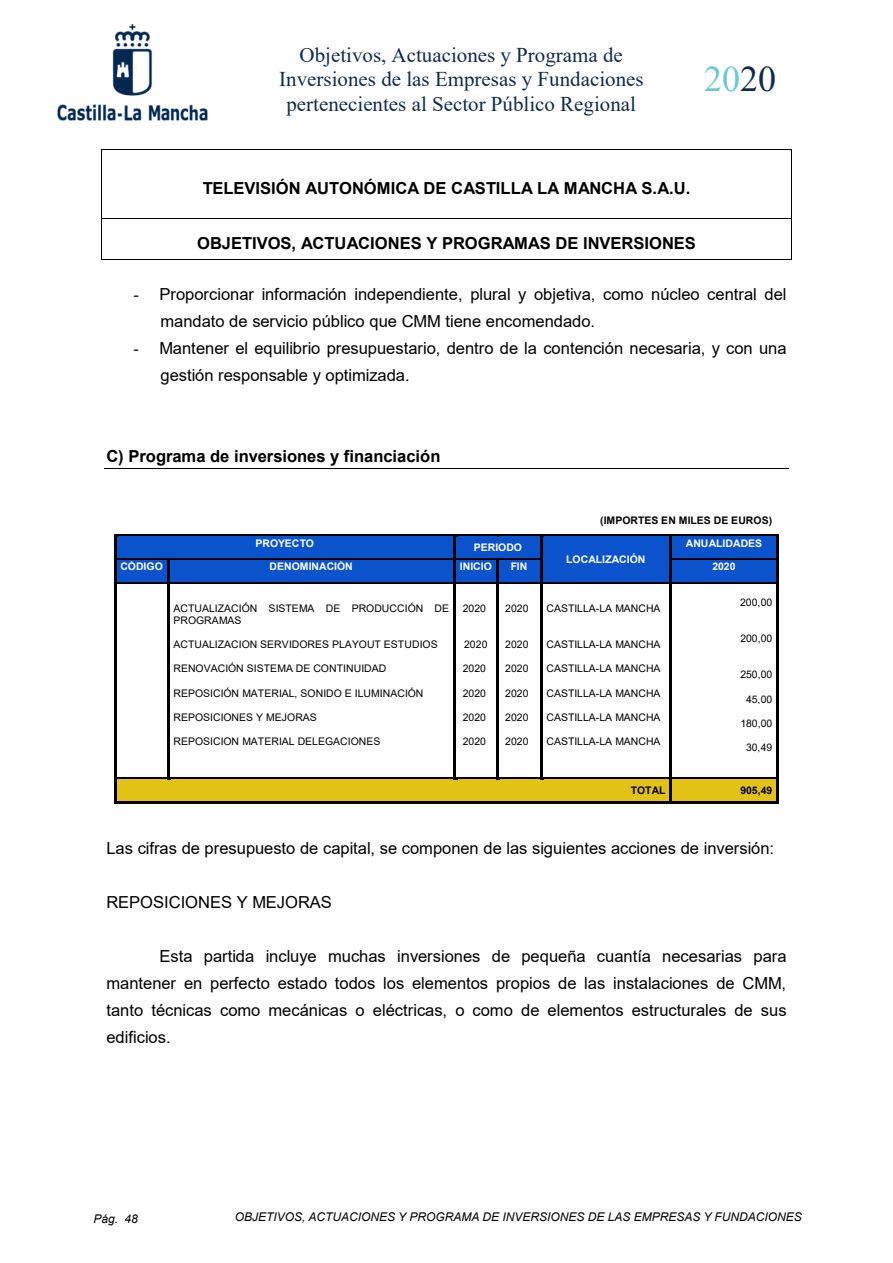
<style>
.page{position:relative;width:893px;height:1263px;background:#fff}
.page>*{position:absolute;margin:0;border:0;box-sizing:border-box;transform-origin:0 0}
.t1{font:36px "Times New Roman";color:#6ac9cc}
.t2{font:21px/24.2px "Times New Roman";color:#102b4e;text-align:center}
.t3{font:16.5px/27px "Arial";color:#000}
.t4{font:700 16.5px "Arial";color:#000}
.t5{font:italic 12px "Arial";color:#000}
.t6{font:10.5px/12px "Arial";color:#000}
.t7{font:700 10.5px "Arial";color:#fff}
.t8{font:700 10.5px "Arial";color:#000}
.s1{color:#102b4e}
.s2{font-family:"Times New Roman"}
</style>
<div class="page">
<hr style="left:102px;top:149px;width:689px;height:1px;background:#000">
<hr style="left:101px;top:150px;width:1px;height:69px;background:#000">
<hr style="left:791px;top:150px;width:1px;height:69px;background:#000">
<hr style="left:102px;top:219px;width:689px;height:1px;background:#000">
<hr style="left:101px;top:219px;width:1px;height:40px;background:#000">
<hr style="left:102px;top:259px;width:689px;height:1px;background:#000">
<hr style="left:791px;top:219px;width:1px;height:40px;background:#000">
<hr style="left:104px;top:468px;width:685px;height:1px;background:#000">
<div style="left:116px;top:537px;width:337px;height:21px;background:#0b52cd"></div>
<div style="left:454px;top:537px;width:86px;height:21px;background:#0b52cd"></div>
<div style="left:542px;top:537px;width:128px;height:45px;background:#0b52cd"></div>
<div style="left:671px;top:537px;width:105px;height:21px;background:#0b52cd"></div>
<hr style="left:118px;top:535px;width:336px;height:2px;background:#000">
<hr style="left:118px;top:537px;width:336px;height:1px;background:#0b52cd">
<hr style="left:458px;top:535px;width:39px;height:2px;background:#000">
<hr style="left:499px;top:535px;width:41px;height:2px;background:#000">
<hr style="left:544px;top:535px;width:126px;height:2px;background:#000">
<hr style="left:672px;top:535px;width:105px;height:2px;background:#000">
<hr style="left:672px;top:537px;width:105px;height:1px;background:#0b52cd">
<hr style="left:114px;top:537px;width:2px;height:21px;background:#000">
<hr style="left:454px;top:537px;width:2px;height:21px;background:#000">
<hr style="left:540px;top:537px;width:2px;height:21px;background:#000">
<hr style="left:670px;top:537px;width:2px;height:21px;background:#000">
<hr style="left:777px;top:537px;width:2px;height:21px;background:#000">
<div style="left:116px;top:560px;width:51px;height:22px;background:#0b52cd"></div>
<div style="left:168px;top:560px;width:286px;height:22px;background:#0b52cd"></div>
<div style="left:456px;top:560px;width:41px;height:22px;background:#0b52cd"></div>
<div style="left:498px;top:560px;width:43px;height:22px;background:#0b52cd"></div>
<div style="left:671px;top:560px;width:105px;height:22px;background:#0b52cd"></div>
<hr style="left:116px;top:558px;width:51px;height:2px;background:#000">
<hr style="left:169px;top:558px;width:285px;height:2px;background:#000">
<hr style="left:456px;top:558px;width:40px;height:2px;background:#000">
<hr style="left:498px;top:558px;width:42px;height:2px;background:#000">
<hr style="left:672px;top:558px;width:105px;height:2px;background:#000">
<hr style="left:672px;top:560px;width:105px;height:1px;background:#0b52cd">
<hr style="left:114px;top:561px;width:2px;height:21px;background:#000">
<hr style="left:167px;top:561px;width:2px;height:21px;background:#000">
<hr style="left:454px;top:561px;width:2px;height:21px;background:#000">
<hr style="left:496px;top:561px;width:2px;height:21px;background:#000">
<hr style="left:540px;top:561px;width:2px;height:21px;background:#000">
<hr style="left:670px;top:561px;width:2px;height:21px;background:#000">
<hr style="left:777px;top:561px;width:2px;height:21px;background:#000">
<hr style="left:116px;top:582px;width:51px;height:2px;background:#000">
<hr style="left:169px;top:582px;width:285px;height:2px;background:#000">
<hr style="left:456px;top:582px;width:40px;height:2px;background:#000">
<hr style="left:498px;top:582px;width:42px;height:2px;background:#000">
<hr style="left:542px;top:582px;width:128px;height:2px;background:#000">
<hr style="left:672px;top:582px;width:105px;height:2px;background:#000">
<hr style="left:114px;top:584px;width:2px;height:193px;background:#000">
<hr style="left:167px;top:584px;width:2px;height:193px;background:#000">
<hr style="left:454px;top:584px;width:2px;height:193px;background:#000">
<hr style="left:496px;top:584px;width:2px;height:193px;background:#000">
<hr style="left:540px;top:584px;width:2px;height:193px;background:#000">
<hr style="left:670px;top:584px;width:2px;height:193px;background:#000">
<hr style="left:777px;top:584px;width:2px;height:193px;background:#000">
<div style="left:116px;top:780px;width:52px;height:21px;background:#e2c215"></div>
<div style="left:168px;top:780px;width:286px;height:21px;background:#e2c215"></div>
<div style="left:454px;top:780px;width:43px;height:21px;background:#e2c215"></div>
<div style="left:497px;top:780px;width:44px;height:21px;background:#e2c215"></div>
<div style="left:541px;top:780px;width:130px;height:21px;background:#e2c215"></div>
<div style="left:672px;top:780px;width:104px;height:21px;background:#e2c215"></div>
<hr style="left:116px;top:777px;width:51px;height:3px;background:#000">
<svg style="left:167px;top:777px;width:5px;height:3px"></svg>
<hr style="left:172px;top:777px;width:282px;height:3px;background:#000">
<svg style="left:454px;top:777px;width:4px;height:3px"></svg>
<hr style="left:458px;top:777px;width:38px;height:3px;background:#000">
<svg style="left:496px;top:777px;width:4px;height:3px"></svg>
<hr style="left:500px;top:777px;width:40px;height:3px;background:#000">
<svg style="left:540px;top:777px;width:4px;height:3px"></svg>
<hr style="left:544px;top:777px;width:126px;height:3px;background:#000">
<hr style="left:672px;top:777px;width:105px;height:3px;background:#000">
<hr style="left:672px;top:780px;width:105px;height:1px;background:#e2c215">
<hr style="left:114px;top:780px;width:2px;height:21px;background:#000">
<hr style="left:116px;top:801px;width:52px;height:2px;background:#000">
<hr style="left:169px;top:801px;width:286px;height:2px;background:#000">
<hr style="left:456px;top:801px;width:41px;height:2px;background:#000">
<hr style="left:498px;top:801px;width:43px;height:2px;background:#000">
<hr style="left:542px;top:801px;width:128px;height:2px;background:#000">
<hr style="left:670px;top:780px;width:2px;height:21px;background:#000">
<hr style="left:672px;top:801px;width:105px;height:2px;background:#000">
<hr style="left:777px;top:780px;width:2px;height:21px;background:#000">
<img style="left:57px;top:24px;width:151px;height:96px">
<p class="t2" style="left:279px;top:42px;width:366px">Objetivos, Actuaciones y Programa de<br>Inversiones de las Empresas y Fundaciones pertenecientes al Sector Público Regional</p>
<h1 class="t1" style="left:704px;top:54px;width:73px">20<span class="s1">20</span></h1>
<p class="t4" style="left:203px;top:177px;width:489px">TELEVISIÓN AUTONÓMICA DE CASTILLA LA MANCHA S.A.U.</p>
<p class="t4" style="left:197px;top:232px;width:500px">OBJETIVOS, ACTUACIONES Y PROGRAMAS DE INVERSIONES</p>
<p class="t3" style="left:160px;top:281px;width:628px;text-indent:-27px"><span class="s2">-</span> Proporcionar información independiente, plural y objetiva, como núcleo central del mandato de servicio público que CMM tiene encomendado.</p>
<p class="t3" style="left:160px;top:335px;width:628px;text-indent:-27px"><span class="s2">-</span> Mantener el equilibrio presupuestario, dentro de la contención necesaria, y con una gestión responsable y optimizada.</p>
<p class="t4" style="left:106px;top:445px;width:336px">C) Programa de inversiones y financiación</p>
<p class="t7" style="left:255px;top:535px;width:60px">PROYECTO</p>
<p class="t7" style="left:474px;top:540px;width:50px">PERIODO</p>
<p class="t8" style="left:600px;top:513px;width:173px">(IMPORTES EN MILES DE EUROS)</p>
<p class="t7" style="left:686px;top:535px;width:78px">ANUALIDADES</p>
<p class="t7" style="left:566px;top:552px;width:81px">LOCALIZACIÓN</p>
<p class="t7" style="left:120px;top:559px;width:44px">CÓDIGO</p>
<p class="t7" style="left:270px;top:559px;width:85px">DENOMINACIÓN</p>
<p class="t7" style="left:460px;top:559px;width:33px">INICIO</p>
<p class="t7" style="left:511px;top:559px;width:18px">FIN</p>
<p class="t7" style="left:712px;top:559px;width:25px">2020</p>
<p class="t6" style="left:174px;top:602px;width:277px">ACTUALIZACIÓN SISTEMA DE PRODUCCIÓN DE<br>PROGRAMAS</p>
<p class="t6" style="left:174px;top:638px;width:266px">ACTUALIZACION SERVIDORES PLAYOUT ESTUDIOS</p>
<p class="t6" style="left:174px;top:662px;width:214px">RENOVACIÓN SISTEMA DE CONTINUIDAD</p>
<p class="t6" style="left:174px;top:687px;width:251px">REPOSICIÓN MATERIAL, SONIDO E ILUMINACIÓN</p>
<p class="t6" style="left:174px;top:711px;width:145px">REPOSICIONES Y MEJORAS</p>
<p class="t6" style="left:174px;top:735px;width:208px">REPOSICION MATERIAL DELEGACIONES</p>
<p class="t6" style="left:740px;top:596px;width:34px">200,00</p>
<p class="t6" style="left:740px;top:632px;width:33px">200,00</p>
<p class="t6" style="left:740px;top:669px;width:33px">250,00</p>
<p class="t6" style="left:746px;top:693px;width:28px">45,00</p>
<p class="t6" style="left:740px;top:717px;width:33px">180,00</p>
<p class="t6" style="left:746px;top:741px;width:28px">30,49</p>
<p class="t6" style="left:546px;top:602px;width:116px">CASTILLA-LA MANCHA</p>
<p class="t6" style="left:546px;top:638px;width:116px">CASTILLA-LA MANCHA</p>
<p class="t6" style="left:546px;top:662px;width:116px">CASTILLA-LA MANCHA</p>
<p class="t6" style="left:546px;top:687px;width:116px">CASTILLA-LA MANCHA</p>
<p class="t6" style="left:546px;top:711px;width:116px">CASTILLA-LA MANCHA</p>
<p class="t6" style="left:546px;top:735px;width:116px">CASTILLA-LA MANCHA</p>
<p class="t6" style="left:463px;top:602px;width:25px">2020</p>
<p class="t6" style="left:464px;top:638px;width:25px">2020</p>
<p class="t6" style="left:463px;top:662px;width:25px">2020</p>
<p class="t6" style="left:463px;top:687px;width:25px">2020</p>
<p class="t6" style="left:463px;top:711px;width:25px">2020</p>
<p class="t6" style="left:463px;top:735px;width:25px">2020</p>
<p class="t6" style="left:505px;top:602px;width:25px">2020</p>
<p class="t6" style="left:505px;top:638px;width:25px">2020</p>
<p class="t6" style="left:505px;top:662px;width:25px">2020</p>
<p class="t6" style="left:505px;top:687px;width:25px">2020</p>
<p class="t6" style="left:505px;top:711px;width:25px">2020</p>
<p class="t6" style="left:505px;top:735px;width:25px">2020</p>
<p class="t8" style="left:631px;top:783px;width:36px">TOTAL</p>
<p class="t8" style="left:740px;top:783px;width:33px">905,49</p>
<p class="t3" style="left:106px;top:834px;width:669px">Las cifras de presupuesto de capital, se componen de las siguientes acciones de inversión:</p>
<p class="t3" style="left:106px;top:888px;width:227px">REPOSICIONES Y MEJORAS</p>
<p class="t3" style="left:106px;top:942px;width:682px;text-align:justify;text-indent:53px">Esta partida incluye muchas inversiones de pequeña cuantía necesarias para mantener en perfecto estado todos los elementos propios de las instalaciones de CMM, tanto técnicas como mecánicas o eléctricas, o como de elementos estructurales de sus edificios.</p>
<p class="t5" style="left:94px;top:1211px;width:46px">Pág. 48</p>
<p class="t5" style="left:235px;top:1209px;width:569px">OBJETIVOS, ACTUACIONES Y PROGRAMA DE INVERSIONES DE LAS EMPRESAS Y FUNDACIONES</p>
</div>
